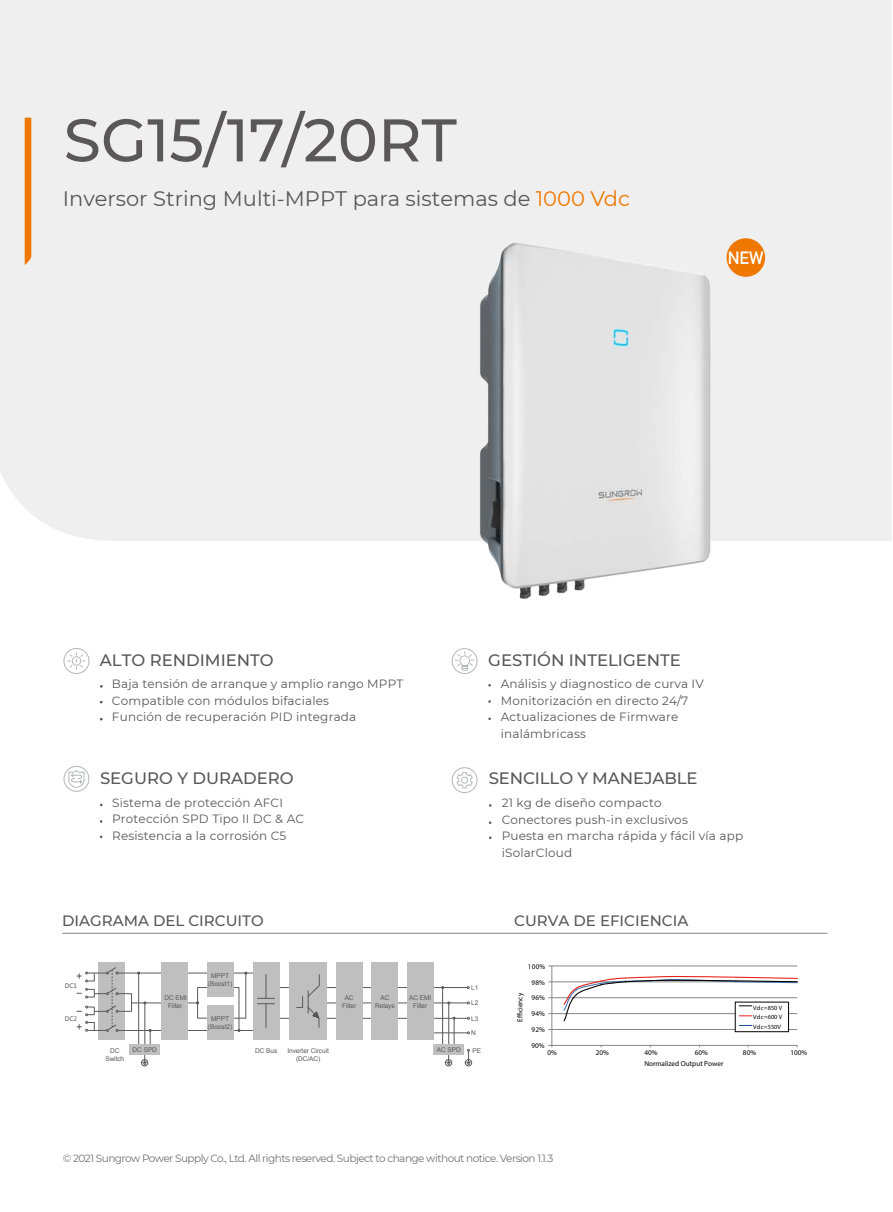
<style>
.page{position:relative;width:893px;height:1212px;background:#fff}
.page>*{position:absolute;margin:0;border:0;box-sizing:border-box;transform-origin:0 0}
.t1{font:500 60px "Montserrat";color:#595757}
.t2{font:21px "Montserrat";color:#595757}
.t3{font:700 17.4px "DIN Alternate";color:#fff}
.t4{font:500 16.5px "Montserrat";color:#595757}
.t5{font:500 15px "Montserrat";color:#595757}
.t6{font:12px/16.5px "Montserrat";letter-spacing:.015em;color:#595757}
.t7{font:10.5px "Montserrat";letter-spacing:-.05em;color:#727171}
.t8{font:800 7.2px "Helvetica Neue LT Std";color:#040000}
.t9{font:6.45px/8.4px "Arial";letter-spacing:-.01em;color:#595959;text-align:center}
.t10{font:800 6.3px/9.4px "Helvetica Neue LT Std";color:#040000;text-align:justify}
.t11{font:6.15px "Microsoft Ya Hei";letter-spacing:-.015em;color:#595959}
.s1{color:#ee7800}
.s2{font-style:inherit}
</style>
<div class="page">
<hr style="left:427px;top:1032px;width:40px;height:1px;background:#595959">
<hr style="left:323px;top:1003px;width:144px;height:1px;background:#595959">
<div style="left:99px;top:962px;width:26px;height:78px;background:#bfbfbf"></div>
<hr style="left:266px;top:987px;width:201px;height:1px;background:#595959">
<hr style="left:270px;top:1018px;width:197px;height:1px;background:#595959">
<div style="left:336px;top:962px;width:26px;height:78px;background:#bfbfbf"></div>
<div style="left:372px;top:962px;width:26px;height:78px;background:#bfbfbf"></div>
<div style="left:407px;top:962px;width:26px;height:78px;background:#bfbfbf"></div>
<div style="left:289px;top:962px;width:38px;height:78px;background:#bfbfbf"></div>
<div style="left:465px;top:1059px;width:7px;height:7px;border:1px solid #595959;border-radius:50%"></div>
<svg style="left:467px;top:1049px;width:4px;height:16px"></svg>
<svg style="left:296px;top:974px;width:24px;height:53px"></svg>
<hr style="left:118px;top:973px;width:143px;height:1px;background:#595959">
<hr style="left:118px;top:1030px;width:139px;height:1px;background:#595959">
<div style="left:253px;top:962px;width:26px;height:78px;background:#bfbfbf"></div>
<svg style="left:257px;top:974px;width:18px;height:54px"></svg>
<hr style="left:239px;top:987px;width:1px;height:43px;background:#595959">
<hr style="left:246px;top:973px;width:1px;height:45px;background:#595959">
<hr style="left:448px;top:1003px;width:1px;height:43px;background:#595959">
<div style="left:445px;top:1059px;width:7px;height:7px;border:1px solid #595959;border-radius:50%"></div>
<hr style="left:442px;top:988px;width:1px;height:57px;background:#595959">
<div style="left:433px;top:1045px;width:31px;height:10px;background:#bfbfbf"></div>
<svg style="left:447px;top:1017px;width:8px;height:48px"></svg>
<div style="left:141px;top:1059px;width:7px;height:7px;border:1px solid #595959;border-radius:50%"></div>
<div style="left:129px;top:1045px;width:31px;height:10px;background:#bfbfbf"></div>
<hr style="left:132px;top:1003px;width:66px;height:1px;background:#595959">
<hr style="left:197px;top:988px;width:1px;height:30px;background:#595959">
<hr style="left:197px;top:987px;width:42px;height:1px;background:#595959">
<hr style="left:197px;top:1018px;width:49px;height:1px;background:#595959">
<div style="left:162px;top:962px;width:26px;height:78px;background:#bfbfbf"></div>
<div style="left:207px;top:962px;width:26px;height:34px;background:#bfbfbf"></div>
<div style="left:207px;top:1006px;width:26px;height:34px;background:#bfbfbf"></div>
<svg style="left:77px;top:967px;width:74px;height:98px"></svg>
<hr style="left:552px;top:1013px;width:245px;height:1px;background:#868687">
<hr style="left:552px;top:1029px;width:245px;height:1px;background:#868687">
<hr style="left:552px;top:997px;width:245px;height:1px;background:#868687">
<hr style="left:552px;top:981px;width:245px;height:1px;background:#868687">
<hr style="left:552px;top:966px;width:245px;height:1px;background:#868687">
<hr style="left:552px;top:966px;width:1px;height:79px;background:#868687">
<hr style="left:552px;top:1045px;width:245px;height:1px;background:#868687">
<div style="left:735px;top:1002px;width:53px;height:30px;background:#fff"></div>
<div style="left:735px;top:1002px;width:54px;height:30px;border:1px solid #040000"></div>
<svg style="left:563px;top:975px;width:235px;height:51px"></svg>
<hr style="left:62px;top:933px;width:765px;height:1px;background:#898989">
<div style="left:0;top:0;width:892px;height:541px;background:#efefef"></div>
<svg style="left:25px;top:118px;width:6px;height:147px"></svg>
<img style="left:465px;top:228px;width:255px;height:371px">
<svg style="left:67px;top:651px;width:19px;height:19px"></svg>
<div style="left:64px;top:648px;width:25px;height:26px;border:1px solid #b5b6b6;border-radius:50%"></div>
<div style="left:452px;top:648px;width:25px;height:26px;border:1px solid #b5b6b6;border-radius:50%"></div>
<svg style="left:455px;top:651px;width:19px;height:20px"></svg>
<div style="left:64px;top:766px;width:25px;height:26px;border:1px solid #b5b6b6;border-radius:50%"></div>
<svg style="left:68px;top:769px;width:17px;height:20px"></svg>
<div style="left:452px;top:767px;width:25px;height:26px;border:1px solid #b5b6b6;border-radius:50%"></div>
<svg style="left:456px;top:772px;width:17px;height:16px"></svg>
<div style="left:727px;top:238px;width:38px;height:39px;background:#ee7800;border-radius:50%"></div>
<h1 class="t1" style="left:64px;top:98px;width:395px">SG15/17/20RT</h1>
<h2 class="t2" style="left:63px;top:184px;width:569px">Inversor String Multi-MPPT para sistemas de <span class="s1">1000 Vdc</span></h2>
<h3 class="t3" style="left:728px;top:245px;width:38px">NEW</h3>
<h3 class="t4" style="left:100px;top:648px;width:175px">ALTO RENDIMIENTO</h3>
<h3 class="t4" style="left:488px;top:648px;width:194px">GESTIÓN INTELIGENTE</h3>
<p class="t6" style="left:112px;top:675px;width:293px">Baja tensión de arranque y amplio rango MPPT<br>Compatible con módulos bifaciales<br>Función de recuperación PID integrada</p>
<p class="t6" style="left:501px;top:675px;width:205px">Análisis y diagnostico de curva IV<br>Monitorización en directo 24/7<br>Actualizaciones de Firmware inalámbricas<span class="s2">s</span></p>
<h3 class="t4" style="left:100px;top:766px;width:195px">SEGURO Y DURADERO</h3>
<h3 class="t4" style="left:489px;top:766px;width:210px">SENCILLO Y MANEJABLE</h3>
<p class="t6" style="left:112px;top:794px;width:193px">Sistema de protección AFCI<br>Protección SPD Tipo II DC &amp; AC<br>Resistencia a la corrosión C5</p>
<p class="t6" style="left:502px;top:794px;width:243px">21 kg de diseño compacto<br>Conectores push-in exclusivos<br>Puesta en marcha rápida y fácil vía app iSolarCloud</p>
<p class="t5" style="left:62px;top:910px;width:203px">DIAGRAMA DEL CIRCUITO</p>
<p class="t5" style="left:514px;top:910px;width:176px">CURVA DE EFICIENCIA</p>
<p class="t8" style="left:528px;top:962px;width:19px">100%</p>
<p class="t9" style="left:211px;top:971px;width:19px">MPPT</p>
<p class="t11" style="left:65px;top:982px;width:14px">DC1</p>
<p class="t9" style="left:208px;top:979px;width:26px">(Boost1)</p>
<p class="t11" style="left:65px;top:1015px;width:14px">DC2</p>
<p class="t9" style="left:164px;top:993px;width:24px">DC EMI<br>Filter</p>
<p class="t9" style="left:208px;top:1014px;width:26px">MPPT (Boost2)</p>
<p class="t9" style="left:471px;top:984px;width:9px">L1</p>
<p class="t9" style="left:342px;top:993px;width:16px">AC<br>Filter</p>
<p class="t9" style="left:375px;top:993px;width:21px">AC<br>Relays</p>
<p class="t9" style="left:409px;top:993px;width:24px">AC EMI<br>Filter</p>
<p class="t9" style="left:471px;top:999px;width:9px">L2</p>
<p class="t9" style="left:471px;top:1014px;width:9px">L3</p>
<p class="t9" style="left:471px;top:1029px;width:6px">N</p>
<p class="t8" style="left:531px;top:978px;width:15px">98%</p>
<p class="t8" style="left:516px;top:1021px;width:30px;rotate:-90deg">E ciency</p>
<p class="t8" style="left:531px;top:993px;width:15px">96%</p>
<p class="t8" style="left:531px;top:1009px;width:15px">94%</p>
<p class="t8" style="left:531px;top:1025px;width:15px">92%</p>
<p class="t10" style="left:753px;top:1003px;width:31px">Vdc=850 V Vdc=600 V Vdc=550V</p>
<p class="t9" style="left:133px;top:1046px;width:26px">DC SPD</p>
<p class="t9" style="left:437px;top:1046px;width:25px">AC SPD</p>
<p class="t9" style="left:105px;top:1046px;width:20px">DC<br>Switch</p>
<p class="t9" style="left:255px;top:1046px;width:24px">DC Bus</p>
<p class="t9" style="left:287px;top:1046px;width:43px">Inverter Circuit (DC/AC)</p>
<p class="t9" style="left:472px;top:1046px;width:10px">PE</p>
<p class="t8" style="left:531px;top:1041px;width:15px">90%</p>
<p class="t8" style="left:547px;top:1048px;width:11px">0%</p>
<p class="t8" style="left:596px;top:1048px;width:15px">20%</p>
<p class="t8" style="left:644px;top:1048px;width:15px">40%</p>
<p class="t8" style="left:695px;top:1048px;width:15px">60%</p>
<p class="t8" style="left:743px;top:1048px;width:15px">80%</p>
<p class="t8" style="left:790px;top:1048px;width:18px">100%</p>
<p class="t8" style="left:644px;top:1058px;width:80px">Normalized Output Power</p>
<p class="t7" style="left:63px;top:1151px;width:492px">© 2021 Sungrow Power Supply Co., Ltd. All rights reserved. Subject to change without notice. Version 1.1.3</p>
</div>
